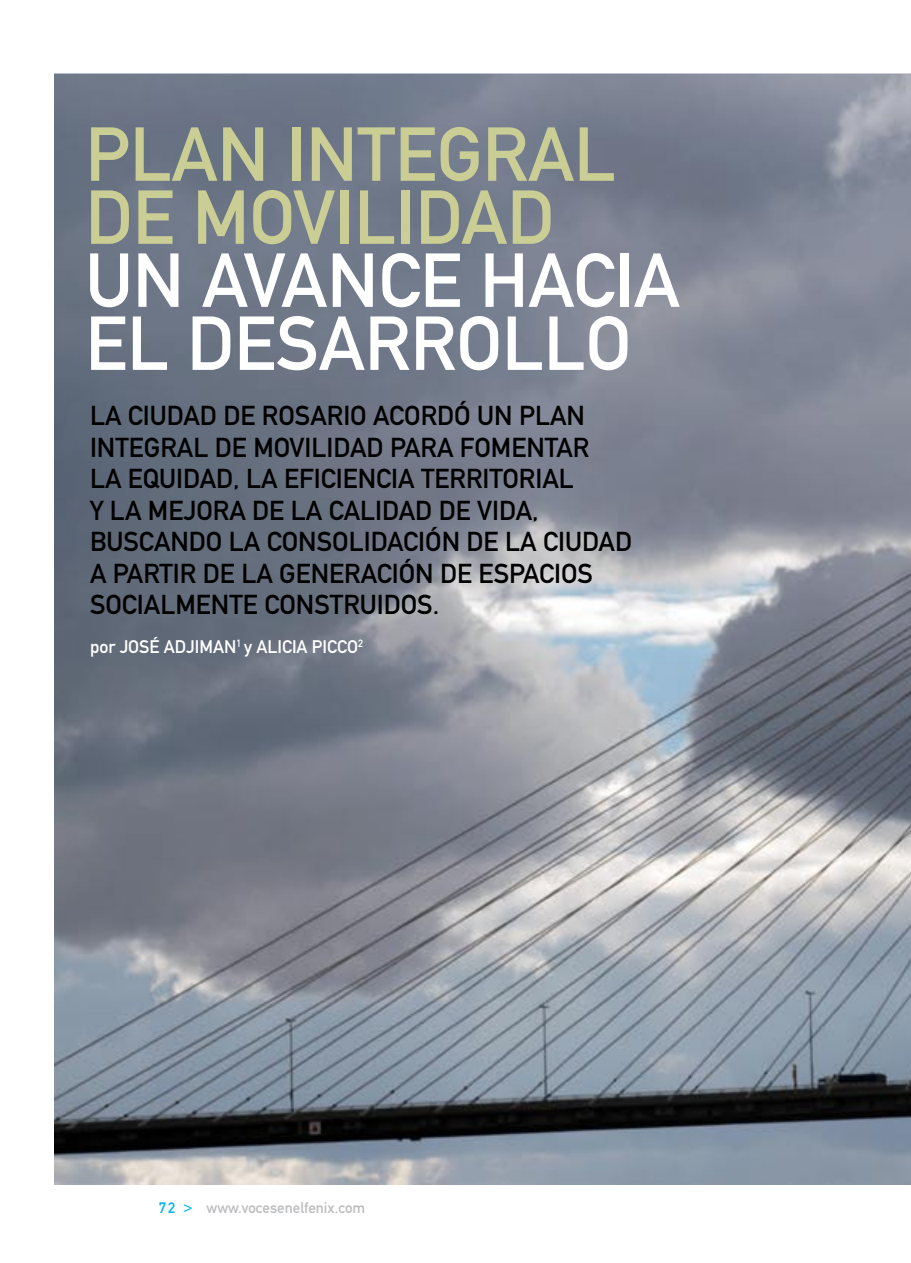
<style>
.page{position:relative;width:911px;height:1263px;background:#fff}
.page>*{position:absolute;margin:0;border:0;box-sizing:border-box;transform-origin:0 0}
.t1{font:75px/63px "DIN Mittelschrift";color:#fff}
.t2{font:75px/63px "DIN Mittelschrift";color:#cace94}
.t3{font:27px/31.5px "DIN Mittelschrift";color:#000}
.t4{font:18px "DIN Mittelschrift";color:#fff}
.t5{font:15px "DIN Mittelschrift";color:#bcbdbf}
.s1{color:#00b3f0}
</style>
<div class="page">
<img style="left:54px;top:74px;width:857px;height:1111px">
<h1 class="t2" style="left:85px;top:123px;width:532px">PLAN INTEGRAL<br>DE MOVILIDAD</h1>
<h1 class="t1" style="left:85px;top:250px;width:596px">UN AVANCE HACIA<br>EL DESARROLLO</h1>
<p class="t3" style="left:90px;top:400px;width:543px">LA CIUDAD DE ROSARIO ACORDÓ UN PLAN INTEGRAL DE MOVILIDAD PARA FOMENTAR<br>LA EQUIDAD, LA EFICIENCIA TERRITORIAL<br>Y LA MEJORA DE LA CALIDAD DE VIDA, BUSCANDO LA CONSOLIDACIÓN DE LA CIUDAD A PARTIR DE LA GENERACIÓN DE ESPACIOS SOCIALMENTE CONSTRUIDOS.</p>
<p class="t4" style="left:90px;top:636px;width:275px">POR JOSÉ ADJIMAN<sup>1</sup> Y ALICIA PICCO<sup>2</sup></p>
<p class="t5" style="left:159px;top:1199px;width:208px"><span class="s1">7 2 &gt;</span> WWW.VOCESENELFENIX.COM</p>
</div>
